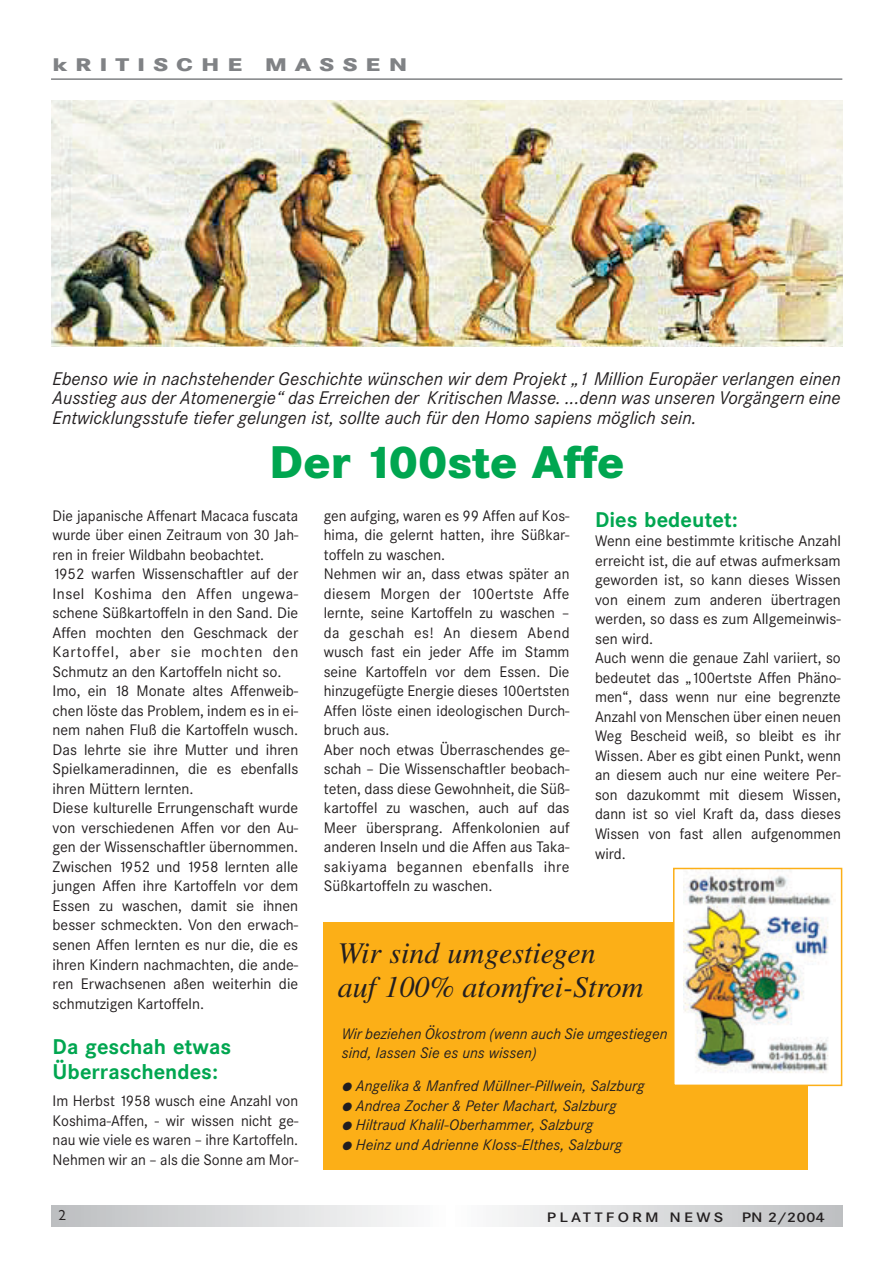
<style>
.page{position:relative;width:893px;height:1262px;background:#fff}
.page>*{position:absolute;margin:0;border:0;box-sizing:border-box;transform-origin:0 0}
.t1{font:800 45px "Corporate SBQ";color:#00a650}
.t2{font:italic 30px/34.5px "Times";color:#231f20}
.t3{font:700 21px/25.5px "Corporate SBQ";color:#00a650}
.t4{font:italic 18px/19.5px "Corporate SBQ";color:#231f20;text-align:justify}
.t5{font:800 18px "Corporate SBQ";letter-spacing:.345em;color:#808285;scale:1.3 1}
.t6{font:15px/19.5px "Corporate SBQ";color:#231f20}
.t7{font:italic 15px/19.5px "Corporate SBQ";color:#231f20}
.t8{font:15px "Giltus T";color:#231f20}
.t9{font:500 13.5px "Corporate SBQ";letter-spacing:.185em;color:#231f20;scale:1.2 1}
</style>
<div class="page">
<svg style="left:51px;top:1205px;width:791px;height:21px"></svg>
<hr style="left:51px;top:78px;width:791px;height:2px;background:#808285">
<div style="left:323px;top:922px;width:484px;height:247px;background:#fcaf17"></div>
<div style="left:673px;top:868px;width:168px;height:217px;background:#fff"></div>
<img style="left:683px;top:870px;width:148px;height:203px">
<div style="left:673px;top:867px;width:169px;height:219px;border:2px solid #fcaf17"></div>
<img style="left:51px;top:100px;width:791px;height:246px">
<p class="t5" style="left:53px;top:58px;width:147px">kRITISCHE</p>
<p class="t5" style="left:265px;top:58px;width:111px">MASSEN</p>
<p class="t4" style="left:53px;top:370px;width:789px">Ebenso wie in nachstehender Geschichte wünschen wir dem Projekt „1 Million Europäer verlangen einen Ausstieg aus der Atomenergie“ das Erreichen der Kritischen Masse. ...denn was unseren Vorgängern eine Entwicklungsstufe tiefer gelungen ist, sollte auch für den Homo sapiens möglich sein.</p>
<h1 class="t1" style="left:269px;top:446px;width:356px">Der 100ste Affe</h1>
<p class="t6" style="left:53px;top:507px;width:247px">Die japanische Affenart Macaca fuscata wurde über einen Zeitraum von 30 Jah&shy;ren in freier Wildbahn beobachtet.<br>1952 warfen Wissenschaftler auf der Insel Koshima den Affen ungewa&shy;schene Süßkartoffeln in den Sand. Die Affen mochten den Geschmack der Kartoffel, aber sie mochten den Schmutz an den Kartoffeln nicht so.<br>Imo, ein 18 Monate altes Affenweib&shy;chen löste das Problem, indem es in ei&shy;nem nahen Fluß die Kartoffeln wusch.<br>Das lehrte sie ihre Mutter und ihren Spielkameradinnen, die es ebenfalls ihren Müttern lernten.<br>Diese kulturelle Errungenschaft wurde von verschiedenen Affen vor den Au&shy;gen der Wissenschaftler übernommen.<br>Zwischen 1952 und 1958 lernten alle jungen Affen ihre Kartoffeln vor dem Essen zu waschen, damit sie ihnen besser schmeckten. Von den erwach&shy;senen Affen lernten es nur die, die es ihren Kindern nachmachten, die ande&shy;ren Erwachsenen aßen weiterhin die schmutzigen Kartoffeln.</p>
<h3 class="t3" style="left:53px;top:1035px;width:180px">Da geschah etwas<br>Überraschendes:</h3>
<p class="t6" style="left:53px;top:1092px;width:247px;text-align:justify">Im Herbst 1958 wusch eine Anzahl von Koshima-Affen, - wir wissen nicht ge&shy;nau wie viele es waren – ihre Kartoffeln.<br>Nehmen wir an – als die Sonne am Mor-</p>
<p class="t6" style="left:324px;top:507px;width:247px">gen aufging, waren es 99 Affen auf Kos&shy;hima, die gelernt hatten, ihre Süßkar&shy;toffeln zu waschen.<br>Nehmen wir an, dass etwas später an diesem Morgen der 100ertste Affe lernte, seine Kartoffeln zu waschen – da geschah es! An diesem Abend wusch fast ein jeder Affe im Stamm seine Kartoffeln vor dem Essen. Die hinzugefügte Energie dieses 100ertsten Affen löste einen ideologischen Durch&shy;bruch aus.<br>Aber noch etwas Überraschendes ge&shy;schah – Die Wissenschaftler beobach&shy;teten, dass diese Gewohnheit, die Süß&shy;kartoffel zu waschen, auch auf das Meer übersprang. Affenkolonien auf anderen Inseln und die Affen aus Taka&shy;sakiyama begannen ebenfalls ihre Süßkartoffeln zu waschen.</p>
<h3 class="t3" style="left:595px;top:509px;width:144px">Dies bedeutet:</h3>
<p class="t6" style="left:595px;top:533px;width:247px">Wenn eine bestimmte kritische Anzahl erreicht ist, die auf etwas aufmerksam geworden ist, so kann dieses Wissen von einem zum anderen übertragen werden, so dass es zum Allgemeinwis&shy;sen wird.<br>Auch wenn die genaue Zahl variiert, so bedeutet das „100ertste Affen Phäno&shy;men“, dass wenn nur eine begrenzte<br>Anzahl von Menschen über einen neuen<br>Weg Bescheid weiß, so bleibt es ihr<br>Wissen. Aber es gibt einen Punkt, wenn an diesem auch nur eine weitere Per&shy;son dazukommt mit diesem Wissen, dann ist so viel Kraft da, dass dieses<br>Wissen von fast allen aufgenommen wird.</p>
<h2 class="t2" style="left:338px;top:938px;width:307px">Wir sind umgestiegen<br>auf 100% atomfrei-Strom</h2>
<p class="t7" style="left:342px;top:1025px;width:327px">Wir beziehen Ökostrom (wenn auch Sie umgestiegen sind, lassen Sie es uns wissen)</p>
<p class="t7" style="left:342px;top:1077px;width:304px">● Angelika &amp; Manfred Müllner-Pillwein, Salzburg</p>
<p class="t7" style="left:342px;top:1097px;width:276px">● Andrea Zocher &amp; Peter Machart, Salzburg</p>
<p class="t7" style="left:342px;top:1116px;width:253px">● Hiltraud Khalil-Oberhammer, Salzburg</p>
<p class="t7" style="left:342px;top:1136px;width:282px">● Heinz und Adrienne Kloss-Elthes, Salzburg</p>
<p class="t8" style="left:59px;top:1210px;width:9px">2</p>
<p class="t9" style="left:547px;top:1212px;width:148px">PLATTFORM NEWS</p>
<p class="t9" style="left:741px;top:1212px;width:71px">PN 2/2004</p>
</div>
